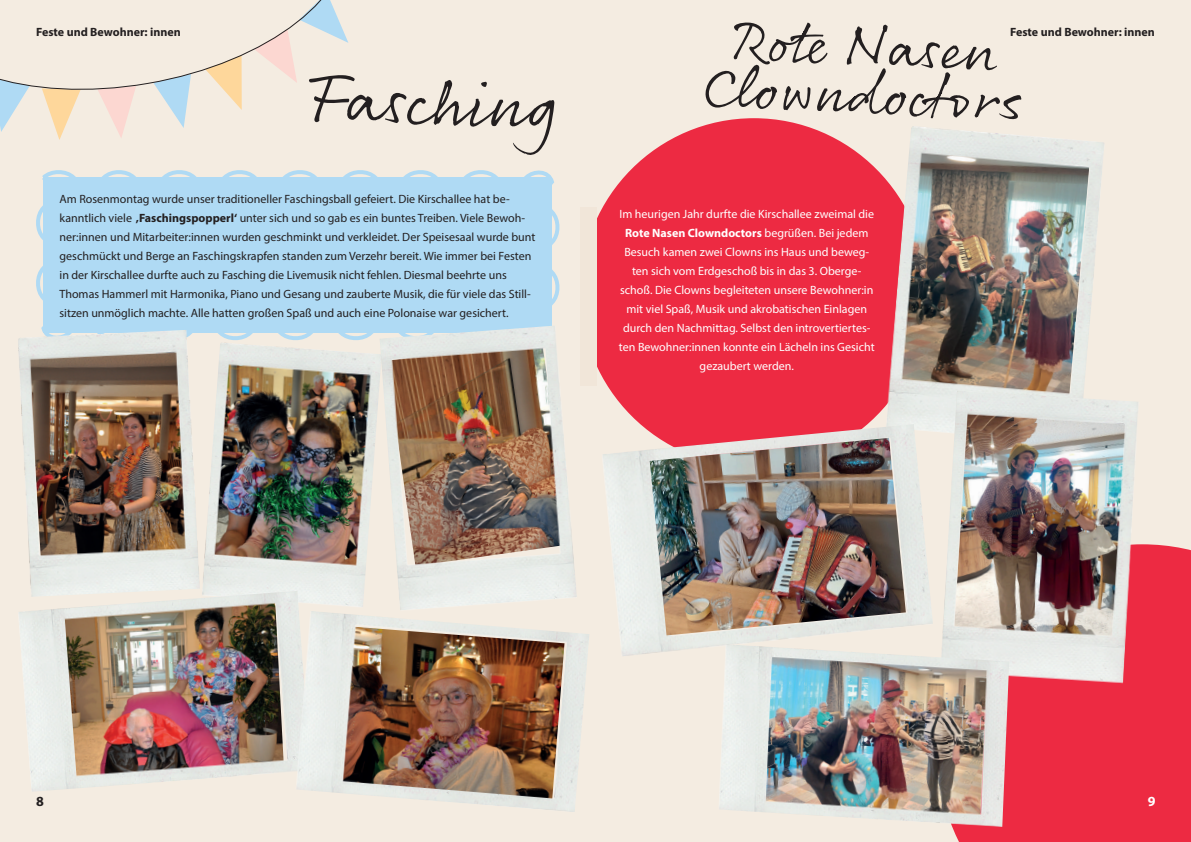
<style>
.page{position:relative;width:1191px;height:842px;background:#f4ece1}
.page>*{position:absolute;margin:0;border:0;box-sizing:border-box;transform-origin:0 0}
.t1{font:700 14px "Myriad Pro";color:#231f20}
.t2{font:700 14px "Myriad Pro";color:#fff}
.t3{font:12px/19px "Myriad Pro";color:#231f20}
.t4{font:12px/19px "Myriad Pro";color:#fff;text-align:center}
.t5{font:700 12px "Myriad Pro";color:#231f20}
.s1{font-weight:700}
</style>
<div class="page">
<div style="left:580px;top:118px;width:347px;height:349px;background:#ed2a42;border-radius:50%"></div>
<div style="left:580px;top:208px;width:16px;height:178px;background:#f1e6d9"></div>
<div style="left:36px;top:170px;width:524px;height:170px;background:#afdaf4"></div>
<svg style="left:705px;top:22px;width:316px;height:99px"></svg>
<div style="left:952px;top:544px;width:239px;height:298px;background:#ed2a42"></div>
<img style="left:884px;top:126px;width:220px;height:306px">
<img style="left:939px;top:391px;width:201px;height:293px">
<img style="left:603px;top:424px;width:330px;height:232px">
<img style="left:649px;top:438px;width:257px;height:197px">
<img style="left:718px;top:644px;width:291px;height:183px">
<svg style="left:0;top:0;width:554px;height:155px"></svg>
<img style="left:18px;top:330px;width:182px;height:261px">
<img style="left:203px;top:343px;width:177px;height:264px">
<img style="left:19px;top:591px;width:292px;height:200px">
<img style="left:380px;top:325px;width:197px;height:285px">
<img style="left:291px;top:610px;width:298px;height:202px">
<p class="t5" style="left:36px;top:24px;width:146px">Feste und Bewohner: innen</p>
<p class="t5" style="left:1010px;top:24px;width:146px">Feste und Bewohner: innen</p>
<p class="t3" style="left:60px;top:189px;width:477px">Am Rosenmontag wurde unser traditioneller Faschingsball gefeiert. Die Kirschallee hat be&shy;kanntlich viele <span class="s1">‚Faschingspopperl‘</span> unter sich und so gab es ein buntes Treiben. Viele Bewoh&shy;ner:innen und Mitarbeiter:innen wurden geschminkt und verkleidet. Der Speisesaal wurde bunt geschmückt und Berge an Faschingskrapfen standen zum Verzehr bereit. Wie immer bei Festen in der Kirschallee durfte auch zu Fasching die Livemusik nicht fehlen. Diesmal beehrte uns Thomas Hammerl mit Harmonika, Piano und Gesang und zauberte Musik, die für viele das Still&shy;sitzen unmöglich machte. Alle hatten großen Spaß und auch eine Polonaise war gesichert.</p>
<p class="t4" style="left:619px;top:204px;width:257px">Im heurigen Jahr durfte die Kirschallee zweimal die <span class="s1">Rote Nasen Clowndoctors</span> begrüßen. Bei jedem Besuch kamen zwei Clowns ins Haus und beweg&shy;ten sich vom Erdgeschoß bis in das 3. Oberge&shy;schoß. Die Clowns begleiteten unsere Bewohner:in mit viel Spaß, Musik und akrobatischen Einlagen durch den Nachmittag. Selbst den introvertiertes&shy;ten Bewohner:innen konnte ein Lächeln ins Gesicht gezaubert werden.</p>
<p class="t1" style="left:36px;top:792px;width:9px">8</p>
<p class="t2" style="left:1147px;top:792px;width:9px">9</p>
</div>
